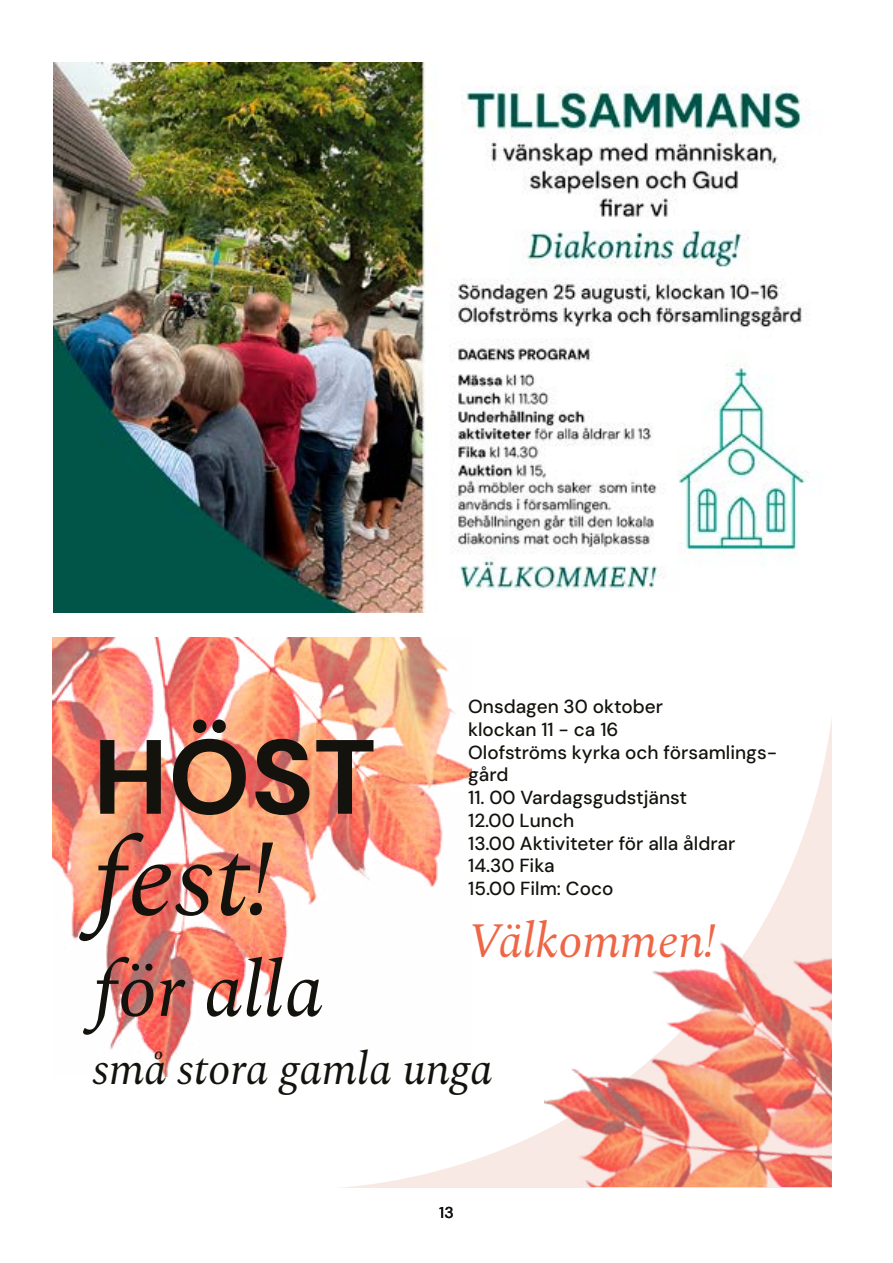
<style>
.page{position:relative;width:893px;height:1263px;background:#fff}
.page>*{position:absolute;margin:0;border:0;box-sizing:border-box;transform-origin:0 0}
.t1{font:italic 109.5px "Spectral";color:#13120d}
.t2{font:700 105.3px "DM Sans";color:#13120d}
.t3{font:italic 78.75px "Spectral";color:#13120d}
.t4{font:italic 48.6px "Spectral";color:#ee6646}
.t5{font:italic 45.3px "Spectral";color:#13120d}
.t6{font:500 18.9px/22.8px "DM Sans";color:#13120d}
.t7{font:500 15.75px "DM Sans 18 pt";color:#13120d}
</style>
<div class="page">
<img style="left:52px;top:637px;width:378px;height:440px">
<svg style="left:292px;top:652px;width:540px;height:535px"></svg>
<img style="left:526px;top:899px;width:306px;height:288px">
<img style="left:54px;top:63px;width:755px;height:549px">
<p class="t6" style="left:468px;top:695px;width:310px">Onsdagen 30 oktober<br>klockan 11 - ca 16<br>Olofströms kyrka och församlings&shy;gård</p>
<p class="t6" style="left:468px;top:786px;width:269px">11. 00 Vardagsgudstjänst<br>12.00 Lunch<br>13.00 Aktiviteter för alla åldrar<br>14.30 Fika<br>15.00 Film: Coco</p>
<p class="t4" style="left:468px;top:905px;width:250px">Välkommen!</p>
<p class="t2" style="left:93px;top:711px;width:285px">HÖST</p>
<p class="t1" style="left:93px;top:799px;width:183px">fest!</p>
<p class="t3" style="left:93px;top:932px;width:232px">för alla</p>
<p class="t5" style="left:93px;top:1036px;width:401px">små stora gamla unga</p>
<p class="t7" style="left:439px;top:1203px;width:16px">13</p>
</div>
